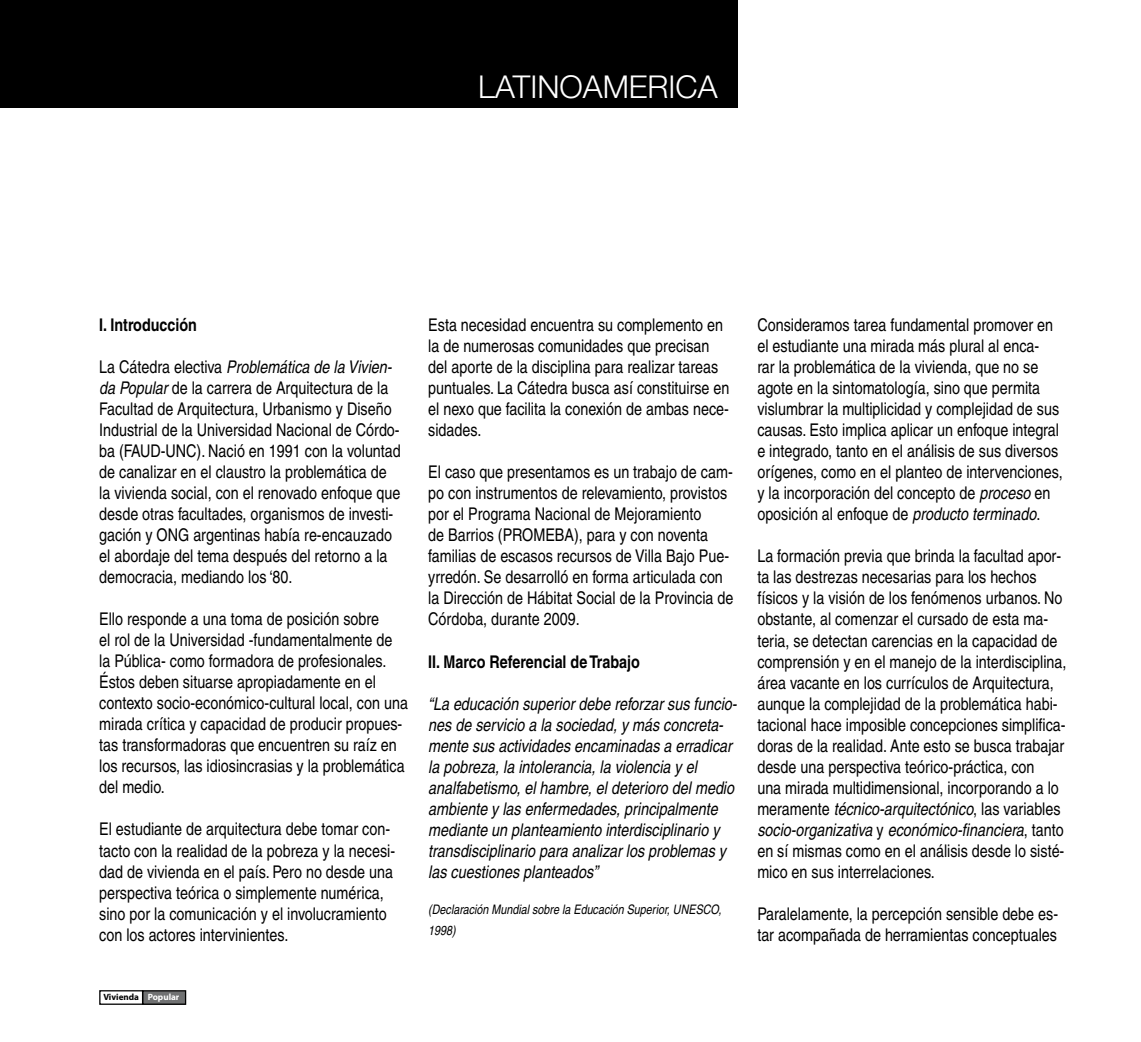
<style>
.page{position:relative;width:1141px;height:1042px;background:#fff}
.page>*{position:absolute;margin:0;border:0;box-sizing:border-box;transform-origin:0 0}
.t1{font:300 31.5px "Helvetica Neue";color:#fff}
.t2{font:condensed 17.5px/21px "Helvetica";color:#000}
.t3{font:italic condensed 17.5px/21px "Helvetica";color:#000}
.t4{font:700 condensed 17.5px "Helvetica";color:#000}
.t5{font:italic condensed 13.12px/21px "Helvetica";color:#000}
.t6{font:700 9.1px "Myriad Pro";color:#000}
.s1{font-style:italic}
.s2{color:#fff}
</style>
<div class="page">
<div style="left:99px;top:990px;width:44px;height:15px;border:1px solid #000"></div>
<div style="left:143px;top:991px;width:43px;height:13px;background:#707172"></div>
<div style="left:142px;top:990px;width:44px;height:15px;border:1px solid #000"></div>
<div style="left:0;top:0;width:737px;height:108px;background:#000"></div>
<h1 class="t1" style="left:478px;top:67px;width:241px">LATINOAMERICA</h1>
<p class="t4" style="left:99px;top:314px;width:99px">I. Introducción</p>
<p class="t2" style="left:99px;top:357px;width:303px">La Cátedra electiva <span class="s1">Problemática de la Vivien&shy;da Popular</span> de la carrera de Arquitectura de la Facultad de Arquitectura, Urbanismo y Diseño Industrial de la Universidad Nacional de Córdo&shy;ba (FAUD-UNC). Nació en 1991 con la voluntad de canalizar en el claustro la problemática de la vivienda social, con el renovado enfoque que desde otras facultades, organismos de investi&shy;gación y ONG argentinas había re-encauzado el abordaje del tema después del retorno a la democracia, mediando los ‘80.</p>
<p class="t2" style="left:99px;top:609px;width:310px">Ello responde a una toma de posición sobre<br>el rol de la Universidad -fundamentalmente de<br>la Pública- como formadora de profesionales.<br>Éstos deben situarse apropiadamente en el contexto socio-económico-cultural local, con una mirada crítica y capacidad de producir propues&shy;tas transformadoras que encuentren su raíz en los recursos, las idiosincrasias y la problemática del medio.</p>
<p class="t2" style="left:99px;top:819px;width:297px">El estudiante de arquitectura debe tomar con&shy;tacto con la realidad de la pobreza y la necesi&shy;dad de vivienda en el país. Pero no desde una perspectiva teórica o simplemente numérica, sino por la comunicación y el involucramiento con los actores intervinientes.</p>
<p class="t6" style="left:103px;top:991px;width:77px">Vivienda <span class="s2">Popular</span></p>
<p class="t2" style="left:428px;top:315px;width:303px">Esta necesidad encuentra su complemento en la de numerosas comunidades que precisan del aporte de la disciplina para realizar tareas puntuales. La Cátedra busca así constituirse en el nexo que facilita la conexión de ambas nece&shy;sidades.</p>
<p class="t2" style="left:428px;top:462px;width:307px">El caso que presentamos es un trabajo de cam&shy;po con instrumentos de relevamiento, provistos por el Programa Nacional de Mejoramiento<br>de Barrios (PROMEBA), para y con noventa familias de escasos recursos de Villa Bajo Pue&shy;yrredón. Se desarrolló en forma articulada con la Dirección de Hábitat Social de la Provincia de Córdoba, durante 2009.</p>
<p class="t4" style="left:428px;top:651px;width:213px">II. Marco Referencial de Trabajo</p>
<p class="t3" style="left:428px;top:693px;width:310px">“La educación superior debe reforzar sus funcio&shy;nes de servicio a la sociedad, y más concreta&shy;mente sus actividades encaminadas a erradicar la pobreza, la intolerancia, la violencia y el analfabetismo, el hambre, el deterioro del medio ambiente y las enfermedades, principalmente mediante un planteamiento interdisciplinario y transdisciplinario para analizar los problemas y las cuestiones planteados”</p>
<p class="t5" style="left:428px;top:899px;width:295px">(Declaración Mundial sobre la Educación Superior, UNESCO,<br>1998)</p>
<p class="t2" style="left:757px;top:315px;width:307px">Consideramos tarea fundamental promover en el estudiante una mirada más plural al enca-<br>rar la problemática de la vivienda, que no se agote en la sintomatología, sino que permita vislumbrar la multiplicidad y complejidad de sus causas. Esto implica aplicar un enfoque integral e integrado, tanto en el análisis de sus diversos orígenes, como en el planteo de intervenciones, y la incorporación del concepto de <span class="s1">proceso</span> en oposición al enfoque de <span class="s1">producto terminado</span>.</p>
<p class="t2" style="left:757px;top:546px;width:311px">La formación previa que brinda la facultad apor&shy;ta las destrezas necesarias para los hechos físicos y la visión de los fenómenos urbanos. No obstante, al comenzar el cursado de esta ma&shy;teria, se detectan carencias en la capacidad de comprensión y en el manejo de la interdisciplina, área vacante en los currículos de Arquitectura, aunque la complejidad de la problemática habi&shy;tacional hace imposible concepciones simplifica&shy;doras de la realidad. Ante esto se busca trabajar desde una perspectiva teórico-práctica, con<br>una mirada multidimensional, incorporando a lo meramente <span class="s1">técnico-arquitectónico</span>, las variables <span class="s1">socio-organizativa</span> y <span class="s1">económico-financiera</span>, tanto en sí mismas como en el análisis desde lo sisté&shy;mico en sus interrelaciones.</p>
<p class="t2" style="left:757px;top:903px;width:302px">Paralelamente, la percepción sensible debe es&shy;tar acompañada de herramientas conceptuales</p>
</div>
